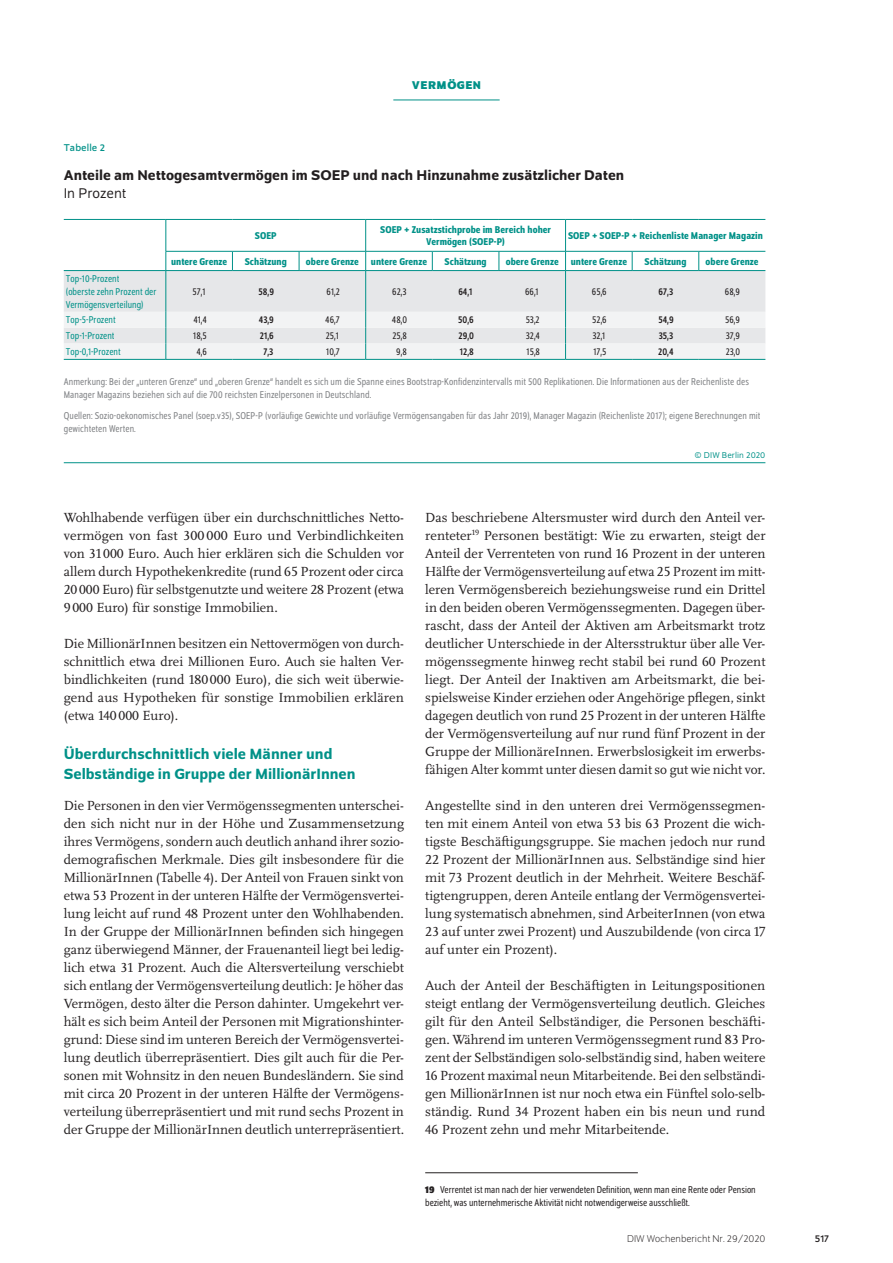
<style>
.page{position:relative;width:893px;height:1263px;background:#fff}
.page>*{position:absolute;margin:0;border:0;box-sizing:border-box;transform-origin:0 0}
.t1{font:500 15.75px/19.5px "Schumpeter";color:#009188}
.t2{font:500 15px "Schumpeter";color:#231f20}
.t3{font:15px "Schumpeter Blond";color:#231f20}
.t4{font:13.8px/18px "Scala Pro";color:#231f20;text-align:justify}
.t5{font:700 12px "Schumpeter";color:#009188}
.t6{font:semi-condensed 10.5px/12.8px "Schumpeter Blond";letter-spacing:.01em;color:#808285}
.t7{font:semi-condensed 10.5px/13.5px "Schumpeter Blond";color:#231f20}
.t8{font:500 semi-condensed 10.5px/12.6px "Schumpeter";letter-spacing:.005em;color:#009188;text-align:center}
.t9{font:semi-condensed 10.5px/12.6px "Schumpeter Blond";letter-spacing:.005em;color:#009188}
.t10{font:semi-condensed 10.5px "Schumpeter";letter-spacing:.005em;color:#231f20}
.t11{font:300 10.5px "Schumpeter";color:#231f20}
.t12{font:10.5px "Schumpeter";letter-spacing:.01em;color:#009188}
.t13{font:10.5px "Schumpeter";color:#231f20}
.t14{font:9px "Schumpeter Blond";letter-spacing:.01em;color:#009188}
.s1{font-family:"Schumpeter";font-weight:700}
</style>
<div class="page">
<hr style="left:393px;top:100px;width:107px;height:1px;background:#009188">
<hr style="left:425px;top:1172px;width:213px;height:1px;background:#231f20">
<div style="left:64px;top:271px;width:701px;height:41px;background:#e6e7e9"></div>
<hr style="left:166px;top:271px;width:1px;height:41px;background:#009188">
<hr style="left:64px;top:359px;width:102px;height:1px;background:#009188">
<hr style="left:166px;top:359px;width:66px;height:1px;background:#009188">
<hr style="left:232px;top:359px;width:67px;height:1px;background:#009188">
<hr style="left:299px;top:359px;width:67px;height:1px;background:#009188">
<hr style="left:366px;top:359px;width:66px;height:1px;background:#009188">
<hr style="left:432px;top:359px;width:67px;height:1px;background:#009188">
<hr style="left:499px;top:359px;width:67px;height:1px;background:#009188">
<hr style="left:566px;top:359px;width:66px;height:1px;background:#009188">
<hr style="left:632px;top:359px;width:67px;height:1px;background:#009188">
<hr style="left:699px;top:359px;width:66px;height:1px;background:#009188">
<svg style="left:64px;top:219px;width:701px;height:52px"></svg>
<hr style="left:365px;top:271px;width:1px;height:41px;background:#009188">
<hr style="left:565px;top:271px;width:1px;height:41px;background:#009188">
<svg style="left:64px;top:312px;width:701px;height:47px"></svg>
<hr style="left:64px;top:462px;width:701px;height:1px;background:#009188">
<p class="t5" style="left:412px;top:79px;width:19px">VERMÖGEN</p>
<p class="t12" style="left:64px;top:143px;width:43px">Tabelle 2</p>
<p class="t2" style="left:64px;top:167px;width:562px">Anteile am Nettogesamtvermögen im SOEP und nach Hinzunahme zusätzlicher Daten</p>
<p class="t3" style="left:64px;top:186px;width:64px">In Prozent</p>
<p class="t8" style="left:255px;top:229px;width:23px">SOEP</p>
<p class="t8" style="left:380px;top:223px;width:172px">SOEP + Zusatzstichprobe im Bereich hoher<br>Vermögen (SOEP-P)</p>
<p class="t8" style="left:568px;top:229px;width:196px">SOEP + SOEP-P + Reichenliste Manager Magazin</p>
<p class="t8" style="left:171px;top:255px;width:58px">untere Grenze</p>
<p class="t8" style="left:245px;top:255px;width:44px">Schätzung</p>
<p class="t8" style="left:306px;top:255px;width:123px">obere Grenze untere Grenze</p>
<p class="t8" style="left:445px;top:255px;width:44px">Schätzung</p>
<p class="t8" style="left:506px;top:255px;width:123px">obere Grenze untere Grenze</p>
<p class="t8" style="left:644px;top:255px;width:44px">Schätzung</p>
<p class="t8" style="left:706px;top:255px;width:54px">obere Grenze</p>
<p class="t9" style="left:66px;top:273px;width:92px">Top-10-Prozent<br>(oberste zehn Prozent der<br>Vermögensverteilung)</p>
<p class="t7" style="left:193px;top:285px;width:15px">57,1</p>
<p class="t10" style="left:259px;top:286px;width:17px">58,9</p>
<p class="t7" style="left:327px;top:285px;width:15px">61,2</p>
<p class="t7" style="left:392px;top:285px;width:16px">62,3</p>
<p class="t10" style="left:458px;top:286px;width:16px">64,1</p>
<p class="t7" style="left:525px;top:285px;width:15px">66,1</p>
<p class="t7" style="left:592px;top:285px;width:16px">65,6</p>
<p class="t10" style="left:659px;top:286px;width:16px">67,3</p>
<p class="t7" style="left:725px;top:285px;width:17px">68,9</p>
<p class="t9" style="left:66px;top:314px;width:51px">Top-5-Prozent</p>
<p class="t7" style="left:193px;top:314px;width:15px">41,4</p>
<p class="t10" style="left:259px;top:315px;width:17px">43,9</p>
<p class="t7" style="left:325px;top:314px;width:16px">46,7</p>
<p class="t7" style="left:392px;top:314px;width:17px">48,0</p>
<p class="t10" style="left:458px;top:315px;width:17px">50,6</p>
<p class="t7" style="left:526px;top:314px;width:15px">53,2</p>
<p class="t7" style="left:592px;top:314px;width:16px">52,6</p>
<p class="t10" style="left:659px;top:315px;width:17px">54,9</p>
<p class="t7" style="left:725px;top:314px;width:16px">56,9</p>
<p class="t9" style="left:66px;top:330px;width:50px">Top-1-Prozent</p>
<p class="t7" style="left:193px;top:329px;width:15px">18,5</p>
<p class="t10" style="left:260px;top:331px;width:15px">21,6</p>
<p class="t7" style="left:326px;top:329px;width:14px">25,1</p>
<p class="t7" style="left:392px;top:329px;width:16px">25,8</p>
<p class="t10" style="left:459px;top:331px;width:17px">29,0</p>
<p class="t7" style="left:526px;top:329px;width:16px">32,4</p>
<p class="t7" style="left:592px;top:329px;width:14px">32,1</p>
<p class="t10" style="left:659px;top:331px;width:16px">35,3</p>
<p class="t7" style="left:726px;top:329px;width:16px">37,9</p>
<p class="t9" style="left:66px;top:346px;width:56px">Top-0,1-Prozent</p>
<p class="t7" style="left:196px;top:345px;width:12px">4,6</p>
<p class="t10" style="left:263px;top:347px;width:11px">7,3</p>
<p class="t7" style="left:326px;top:345px;width:15px">10,7</p>
<p class="t7" style="left:396px;top:345px;width:12px">9,8</p>
<p class="t10" style="left:460px;top:347px;width:15px">12,8</p>
<p class="t7" style="left:527px;top:345px;width:15px">15,8</p>
<p class="t7" style="left:593px;top:345px;width:15px">17,5</p>
<p class="t10" style="left:658px;top:347px;width:17px">20,4</p>
<p class="t7" style="left:726px;top:345px;width:16px">23,0</p>
<p class="t6" style="left:64px;top:376px;width:687px">Anmerkung: Bei der „unteren Grenze“ und „oberen Grenze“ handelt es sich um die Spanne eines Bootstrap-Konfidenzintervalls mit 500 Replikationen. Die Informationen aus der Reichenliste des<br>Manager Magazins beziehen sich auf die 700 reichsten Einzelpersonen in Deutschland.</p>
<p class="t6" style="left:64px;top:410px;width:698px">Quellen: Sozio-oekonomisches Panel (soep.v35), SOEP-P (vorläufige Gewichte und vorläufige Vermögensangaben für das Jahr 2019), Manager Magazin (Reichenliste 2017); eigene Berechnungen mit gewichteten Werten.</p>
<p class="t14" style="left:695px;top:451px;width:72px">© DIW Berlin 2020</p>
<p class="t4" style="left:64px;top:508px;width:342px">Wohlhabende verfügen über ein durchschnittliches Netto&shy;vermögen von fast 300 000 Euro und Verbindlichkeiten von 31 000 Euro. Auch hier erklären sich die Schulden vor allem durch Hypothekenkredite (rund 65 Prozent oder circa 20000 Euro) für selbstgenutzte und weitere 28 Prozent (etwa 9 000 Euro) für sonstige Immobilien.</p>
<p class="t4" style="left:64px;top:634px;width:342px">Die MillionärInnen besitzen ein Nettovermögen von durch&shy;schnittlich etwa drei Millionen Euro. Auch sie halten Ver&shy;bindlichkeiten (rund 180 000 Euro), die sich weit überwie&shy;gend aus Hypotheken für sonstige Immobilien erklären (etwa 140000 Euro).</p>
<p class="t1" style="left:64px;top:744px;width:293px">Überdurchschnittlich viele Männer und<br>Selbständige in Gruppe der MillionärInnen</p>
<p class="t4" style="left:64px;top:796px;width:342px">Die Personen in den vier Vermögenssegmenten unterschei&shy;den sich nicht nur in der Höhe und Zusammensetzung ihres Vermögens, sondern auch deutlich anhand ihrer sozio&shy;demografischen Merkmale. Dies gilt insbesondere für die MillionärInnen (Tabelle 4). Der Anteil von Frauen sinkt von etwa 53 Prozent in der unteren Hälfte der Vermögensvertei&shy;lung leicht auf rund 48 Prozent unter den Wohlhabenden.<br>In der Gruppe der MillionärInnen befinden sich hingegen ganz überwiegend Männer, der Frauenanteil liegt bei ledig&shy;lich etwa 31 Prozent. Auch die Altersverteilung verschiebt sich entlang der Vermögensverteilung deutlich: Je höher das Vermögen, desto älter die Person dahinter. Umgekehrt ver&shy;hält es sich beim Anteil der Personen mit Migrationshinter&shy;grund: Diese sind im unteren Bereich der Vermögensvertei&shy;lung deutlich überrepräsentiert. Dies gilt auch für die Per&shy;sonen mit Wohnsitz in den neuen Bundesländern. Sie sind mit circa 20 Prozent in der unteren Hälfte der Vermögens&shy;verteilung überrepräsentiert und mit rund sechs Prozent in der Gruppe der MillionärInnen deutlich unterrepräsentiert.</p>
<p class="t4" style="left:425px;top:508px;width:342px">Das beschriebene Altersmuster wird durch den Anteil ver&shy;renteter<sup>19</sup> Personen bestätigt: Wie zu erwarten, steigt der Anteil der Verrenteten von rund 16 Prozent in der unteren Hälfte der Vermögensverteilung auf etwa 25 Prozent im mitt&shy;leren Vermögensbereich beziehungsweise rund ein Drittel in den beiden oberen Vermögenssegmenten. Dagegen über&shy;rascht, dass der Anteil der Aktiven am Arbeitsmarkt trotz deutlicher Unterschiede in der Altersstruktur über alle Ver&shy;mögenssegmente hinweg recht stabil bei rund 60 Prozent liegt. Der Anteil der Inaktiven am Arbeitsmarkt, die bei&shy;spielsweise Kinder erziehen oder Angehörige pflegen, sinkt dagegen deutlich von rund 25 Prozent in der unteren Hälfte der Vermögensverteilung auf nur rund fünf Prozent in der Gruppe der MillionäreInnen. Erwerbslosigkeit im erwerbs&shy;fähigen Alter kommt unter diesen damit so gut wie nicht vor.</p>
<p class="t4" style="left:425px;top:796px;width:342px">Angestellte sind in den unteren drei Vermögenssegmen&shy;ten mit einem Anteil von etwa 53 bis 63 Prozent die wich&shy;tigste Beschäftigungsgruppe. Sie machen jedoch nur rund 22 Prozent der MillionärInnen aus. Selbständige sind hier mit 73 Prozent deutlich in der Mehrheit. Weitere Beschäf&shy;tigtengruppen, deren Anteile entlang der Vermögensvertei&shy;lung systematisch abnehmen, sind ArbeiterInnen (von etwa 23 auf unter zwei Prozent) und Auszubildende (von circa 17 auf unter ein Prozent).</p>
<p class="t4" style="left:425px;top:976px;width:342px">Auch der Anteil der Beschäftigten in Leitungspositionen steigt entlang der Vermögensverteilung deutlich. Gleiches gilt für den Anteil Selbständiger, die Personen beschäfti&shy;gen. Während im unteren Vermögenssegment rund 83 Pro&shy;zent der Selbständigen solo-selbständig sind, haben weitere 16 Prozent maximal neun Mitarbeitende. Bei den selbständi&shy;gen MillionärInnen ist nur noch etwa ein Fünftel solo-selb&shy;ständig. Rund 34 Prozent haben ein bis neun und rund 46 Prozent zehn und mehr Mitarbeitende.</p>
<p class="t7" style="left:425px;top:1183px;width:332px"><span class="s1">19</span> Verrentet ist man nach der hier verwendeten Definition, wenn man eine Rente oder Pension bezieht, was unternehmerische Aktivität nicht notwendigerweise ausschließt.</p>
<p class="t11" style="left:627px;top:1234px;width:140px">DIW Wochenbericht Nr. 29/2020</p>
<p class="t13" style="left:815px;top:1233px;width:16px">517</p>
</div>
